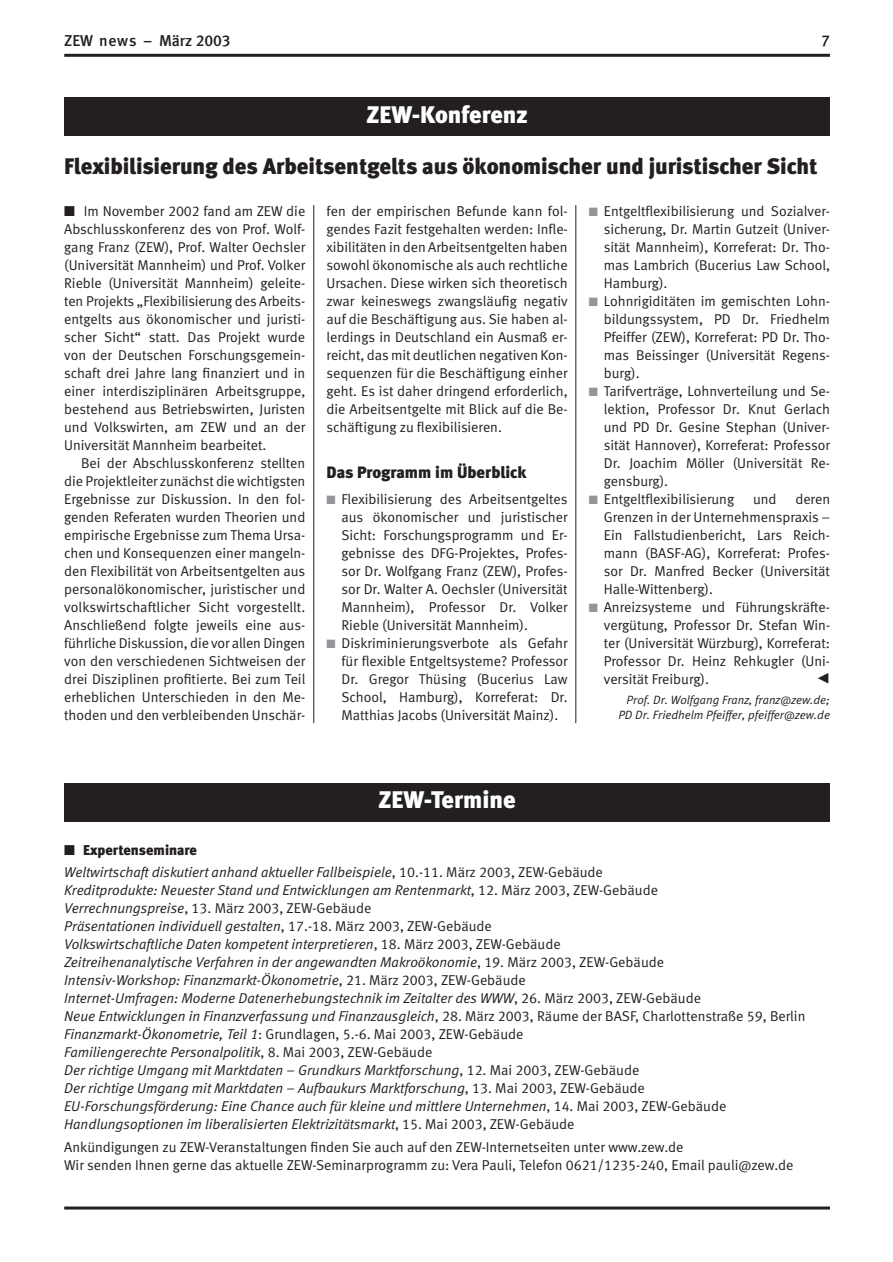
<style>
.page{position:relative;width:893px;height:1262px;background:#fff}
.page>*{position:absolute;margin:0;border:0;box-sizing:border-box;transform-origin:0 0}
.t1{font:24px "Meta Black LF";color:#fff}
.t2{font:22.5px "Meta Black LF";letter-spacing:-.005em;color:#231f20}
.t3{font:16.5px "Meta Black LF";color:#231f20}
.t4{font:15.75px "Meta Medium LF";letter-spacing:-.005em;color:#231f20}
.t5{font:14.25px/18px "Meta Normal LF";color:#231f20;text-align:justify}
.t6{font:italic 14.25px/18px "Meta Normal LF";color:#231f20}
.t7{font:14.25px "Meta Black LF";color:#231f20}
.t8{font:13.5px "European Pi Four";color:#231f20}
.t9{font:italic 12px/15px "Meta Normal LF";color:#231f20;text-align:right}
.s1{color:#939598}
.s2{font-style:normal}
</style>
<div class="page">
<hr style="left:64px;top:1206px;width:766px;height:3px;background:#231f20">
<hr style="left:64px;top:54px;width:766px;height:3px;background:#231f20">
<hr style="left:313px;top:205px;width:1px;height:518px;background:#231f20">
<hr style="left:575px;top:205px;width:1px;height:518px;background:#231f20">
<div style="left:64px;top:98px;width:766px;height:38px;background:#231f20"></div>
<div style="left:64px;top:783px;width:766px;height:39px;background:#231f20"></div>
<p class="t4" style="left:64px;top:34px;width:168px">ZEW news – März 2003</p>
<p class="t4" style="left:821px;top:34px;width:10px">7</p>
<h1 class="t1" style="left:366px;top:105px;width:163px">ZEW-Konferenz</h1>
<h2 class="t2" style="left:64px;top:158px;width:754px">Flexibilisierung des Arbeitsentgelts aus ökonomischer und juristischer Sicht</h2>
<p class="t5" style="left:64px;top:203px;width:243px">■ Im November 2002 fand am ZEW die Abschlusskonferenz des von Prof. Wolf&shy;gang Franz (ZEW), Prof. Walter Oechsler (Universität Mannheim) und Prof. Volker Rieble (Universität Mannheim) geleite&shy;ten Projekts „Flexibilisierung des Arbeits&shy;entgelts aus ökonomischer und juristi&shy;scher Sicht“ statt. Das Projekt wurde von der Deutschen Forschungsgemein&shy;schaft drei Jahre lang finanziert und in einer interdisziplinären Arbeitsgruppe, bestehend aus Betriebswirten, Juristen und Volkswirten, am ZEW und an der Universität Mannheim bearbeitet.</p>
<p class="t5" style="left:64px;top:455px;width:243px;text-indent:17px">Bei der Abschlusskonferenz stellten die Projektleiter zunächst die wichtigsten Ergebnisse zur Diskussion. In den fol&shy;genden Referaten wurden Theorien und empirische Ergebnisse zum Thema Ursa&shy;chen und Konsequenzen einer mangeln&shy;den Flexibilität von Arbeitsentgelten aus personalökonomischer, juristischer und volkswirtschaftlicher Sicht vorgestellt.<br>Anschließend folgte jeweils eine aus&shy;führliche Diskussion, die vor allen Dingen von den verschiedenen Sichtweisen der drei Disziplinen profitierte. Bei zum Teil erheblichen Unterschieden in den Me&shy;thoden und den verbleibenden Unschär-</p>
<p class="t5" style="left:326px;top:203px;width:243px">fen der empirischen Befunde kann fol&shy;gendes Fazit festgehalten werden: Infle&shy;xibilitäten in den Arbeitsentgelten haben sowohl ökonomische als auch rechtliche Ursachen. Diese wirken sich theoretisch zwar keineswegs zwangsläufig negativ auf die Beschäftigung aus. Sie haben al&shy;lerdings in Deutschland ein Ausmaß er&shy;reicht, das mit deutlichen negativen Kon&shy;sequenzen für die Beschäftigung einher geht. Es ist daher dringend erforderlich, die Arbeitsentgelte mit Blick auf die Be&shy;schäftigung zu flexibilisieren.</p>
<p class="t3" style="left:326px;top:465px;width:201px">Das Programm im Überblick</p>
<p class="t5" style="left:341px;top:491px;width:228px;text-indent:-15px"><span class="s1">■</span> Flexibilisierung des Arbeitsentgeltes aus ökonomischer und juristischer Sicht: Forschungsprogramm und Er&shy;gebnisse des DFG-Projektes, Profes&shy;sor Dr. Wolfgang Franz (ZEW), Profes&shy;sor Dr. Walter A. Oechsler (Universität Mannheim), Professor Dr. Volker Rieble (Universität Mannheim).</p>
<p class="t5" style="left:341px;top:635px;width:228px;text-indent:-15px"><span class="s1">■</span> Diskriminierungsverbote als Gefahr für flexible Entgeltsysteme? Professor Dr. Gregor Thüsing (Bucerius Law School, Hamburg), Korreferat: Dr.<br>Matthias Jacobs (Universität Mainz).</p>
<p class="t5" style="left:603px;top:203px;width:228px;text-indent:-15px"><span class="s1">■</span> Entgeltflexibilisierung und Sozialver&shy;sicherung, Dr. Martin Gutzeit (Univer&shy;sität Mannheim), Korreferat: Dr. Tho&shy;mas Lambrich (Bucerius Law School, Hamburg).</p>
<p class="t5" style="left:603px;top:293px;width:228px;text-indent:-15px"><span class="s1">■</span> Lohnrigiditäten im gemischten Lohn&shy;bildungssystem, PD Dr. Friedhelm Pfeiffer (ZEW), Korreferat: PD Dr. Tho&shy;mas Beissinger (Universität Regens&shy;burg).</p>
<p class="t5" style="left:603px;top:383px;width:228px;text-indent:-15px"><span class="s1">■</span> Tarifverträge, Lohnverteilung und Se&shy;lektion, Professor Dr. Knut Gerlach und PD Dr. Gesine Stephan (Univer&shy;sität Hannover), Korreferat: Professor Dr. Joachim Möller (Universität Re&shy;gensburg).</p>
<p class="t5" style="left:589px;top:491px;width:147px"><span class="s1">■</span> Entgeltflexibilisierung</p>
<p class="t5" style="left:753px;top:491px;width:25px">und</p>
<p class="t5" style="left:603px;top:491px;width:228px;text-indent:191px">deren Grenzen in der Unternehmenspraxis – Ein Fallstudienbericht, Lars Reich&shy;mann (BASF-AG), Korreferat: Profes&shy;sor Dr. Manfred Becker (Universität Halle-Wittenberg).</p>
<p class="t5" style="left:603px;top:599px;width:228px;text-indent:-15px"><span class="s1">■</span> Anreizsysteme und Führungskräfte&shy;vergütung, Professor Dr. Stefan Win&shy;ter (Universität Würzburg), Korreferat:<br>Professor Dr. Heinz Rehkugler (Uni&shy;versität Freiburg).</p>
<p class="t8" style="left:816px;top:670px;width:15px">-</p>
<p class="t9" style="left:618px;top:693px;width:213px">Prof. Dr. Wolfgang Franz, franz@zew.de;<br>PD Dr. Friedhelm Pfeiffer, pfeiffer@zew.de</p>
<h1 class="t1" style="left:378px;top:791px;width:139px">ZEW-Termine</h1>
<p class="t7" style="left:64px;top:844px;width:134px">■ Expertenseminare</p>
<p class="t6" style="left:64px;top:864px;width:742px">Weltwirtschaft diskutiert anhand aktueller Fallbeispiele<span class="s2">, 10.-11. März 2003, ZEW-Gebäude<br></span>Kreditprodukte: Neuester Stand und Entwicklungen am Rentenmarkt<span class="s2">, 12. März 2003, ZEW-Gebäude<br></span>Verrechnungspreise<span class="s2">, 13. März 2003, ZEW-Gebäude<br></span>Präsentationen individuell gestalten<span class="s2">, 17.-18. März 2003, ZEW-Gebäude<br></span>Volkswirtschaftliche Daten kompetent interpretieren<span class="s2">, 18. März 2003, ZEW-Gebäude<br></span>Zeitreihenanalytische Verfahren in der angewandten Makroökonomie<span class="s2">, 19. März 2003, ZEW-Gebäude<br></span>Intensiv-Workshop: Finanzmarkt-Ökonometrie<span class="s2">, 21. März 2003, ZEW-Gebäude<br></span>Internet-Umfragen: Moderne Datenerhebungstechnik im Zeitalter des WWW<span class="s2">, 26. März 2003, ZEW-Gebäude<br></span>Neue Entwicklungen in Finanzverfassung und Finanzausgleich<span class="s2">, 28. März 2003, Räume der BASF, Charlottenstraße 59, Berlin </span>Finanzmarkt-Ökonometrie, Teil 1<span class="s2">: Grundlagen, 5.-6. Mai 2003, ZEW-Gebäude<br></span>Familiengerechte Personalpolitik<span class="s2">, 8. Mai 2003, ZEW-Gebäude<br></span>Der richtige Umgang mit Marktdaten – Grundkurs Marktforschung<span class="s2">, 12. Mai 2003, ZEW-Gebäude<br></span>Der richtige Umgang mit Marktdaten – Aufbaukurs Marktforschung<span class="s2">, 13. Mai 2003, ZEW-Gebäude<br></span>EU-Forschungsförderung: Eine Chance auch für kleine und mittlere Unternehmen<span class="s2">, 14. Mai 2003, ZEW-Gebäude </span>Handlungsoptionen im liberalisierten Elektrizitätsmarkt<span class="s2">, 15. Mai 2003, ZEW-Gebäude</span></p>
<p class="t5" style="left:64px;top:1138px;width:730px">Ankündigungen zu ZEW-Veranstaltungen finden Sie auch auf den ZEW-Internetseiten unter www.zew.de<br>Wir senden Ihnen gerne das aktuelle ZEW-Seminarprogramm zu: Vera Pauli, Telefon 0621/1235-240, Email pauli@zew.de</p>
</div>
